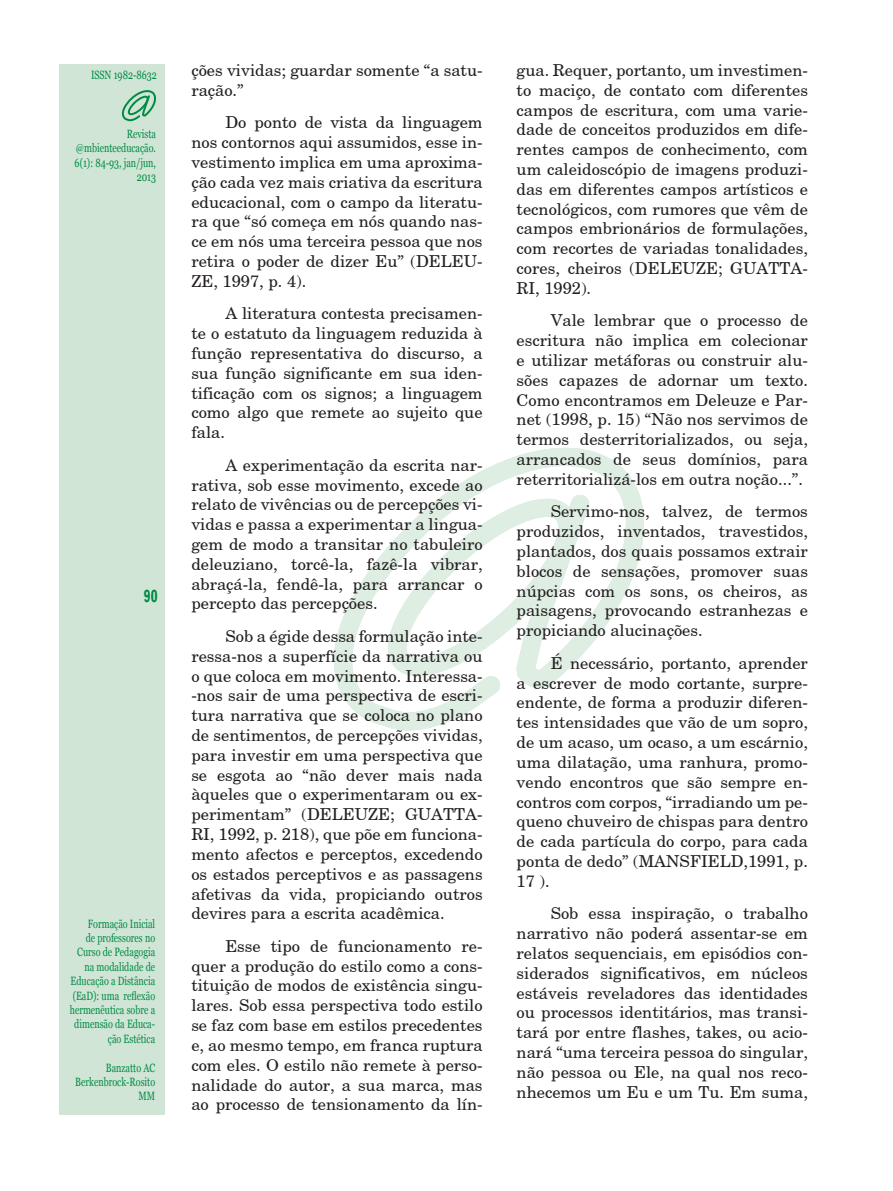
<style>
.page{position:relative;width:893px;height:1191px;background:#fff}
.page>*{position:absolute;margin:0;border:0;box-sizing:border-box;transform-origin:0 0}
.t1{font:600 condensed 18px "Franklin Gothic";color:#008b43;scale:.75 1}
.texto_miolo_01{font:16.5px/19.8px "New Century Schoolbook";color:#231f20;text-align:justify}
.t2{font:12px/14.4px "Georgia";color:#008b43;text-align:right;scale:.75 1}
</style>
<div class="page">
<div style="left:60px;top:64px;width:105px;height:1050px;background:#d1e5d7"></div>
<svg style="left:334px;top:447px;width:310px;height:284px"></svg>
<svg style="left:121px;top:90px;width:35px;height:32px"></svg>
<p class="t2" style="left:91px;top:68px;width:89px">ISSN 1982-8632</p>
<p class="t2" style="left:75px;top:127px;width:110px">Revista @mbienteeducação.<br>6(1): 84-93, jan/jun,<br>2013</p>
<p class="t1" style="left:144px;top:583px;width:20px">90</p>
<p class="t2" style="left:70px;top:916px;width:115px">Formação Inicial<br>de professores no<br>Curso de Pedagogia na modalidade de<br>Educação a Distância (EaD): uma reflexão hermenêutica sobre a dimensão da Educa&shy;ção Estética</p>
<p class="t2" style="left:75px;top:1060px;width:108px">Banzatto AC<br>Berkenbrock-Rosito<br>MM</p>
<p class="texto_miolo_01" style="left:191px;top:60px;width:293px">ções vividas; guardar somente “a satu&shy;ração.”</p>
<p class="texto_miolo_01" style="left:191px;top:112px;width:293px;text-indent:34px">Do ponto de vista da linguagem nos contornos aqui assumidos, esse in&shy;vestimento implica em uma aproxima&shy;ção cada vez mais criativa da escritura educacional, com o campo da literatu&shy;ra que “só começa em nós quando nas&shy;ce em nós uma terceira pessoa que nos retira o poder de dizer Eu” (DELEU-ZE, 1997, p. 4).</p>
<p class="texto_miolo_01" style="left:191px;top:303px;width:293px;text-indent:34px">A literatura contesta precisamen&shy;te o estatuto da linguagem reduzida à função representativa do discurso, a sua função significante em sua iden&shy;tificação com os signos; a linguagem como algo que remete ao sujeito que fala.</p>
<p class="texto_miolo_01" style="left:191px;top:454px;width:293px;text-indent:34px">A experimentação da escrita nar&shy;rativa, sob esse movimento, excede ao relato de vivências ou de percepções vi&shy;vidas e passa a experimentar a lingua&shy;gem de modo a transitar no tabuleiro deleuziano, torcê-la, fazê-la vibrar, abraçá-la, fendê-la, para arrancar o percepto das percepções.</p>
<p class="texto_miolo_01" style="left:191px;top:626px;width:293px;text-indent:34px">Sob a égide dessa formulação inte&shy;ressa-nos a superfície da narrativa ou o que coloca em movimento. Interessa--nos sair de uma perspectiva de escri&shy;tura narrativa que se coloca no plano de sentimentos, de percepções vividas, para investir em uma perspectiva que se esgota ao “não dever mais nada àqueles que o experimentaram ou ex&shy;perimentam” (DELEUZE; GUATTA-RI, 1992, p. 218), que põe em funciona&shy;mento afectos e perceptos, excedendo os estados perceptivos e as passagens afetivas da vida, propiciando outros devires para a escrita acadêmica.</p>
<p class="texto_miolo_01" style="left:191px;top:935px;width:293px;text-indent:34px">Esse tipo de funcionamento re&shy;quer a produção do estilo como a cons&shy;tituição de modos de existência singu&shy;lares. Sob essa perspectiva todo estilo se faz com base em estilos precedentes e, ao mesmo tempo, em franca ruptura com eles. O estilo não remete à perso&shy;nalidade do autor, a sua marca, mas ao processo de tensionamento da lín-</p>
<p class="texto_miolo_01" style="left:517px;top:60px;width:293px">gua. Requer, portanto, um investimen&shy;to maciço, de contato com diferentes campos de escritura, com uma varie&shy;dade de conceitos produzidos em dife&shy;rentes campos de conhecimento, com um caleidoscópio de imagens produzi&shy;das em diferentes campos artísticos e tecnológicos, com rumores que vêm de campos embrionários de formulações, com recortes de variadas tonalidades, cores, cheiros (DELEUZE; GUATTA-RI, 1992).</p>
<p class="texto_miolo_01" style="left:517px;top:310px;width:293px;text-indent:34px">Vale lembrar que o processo de escritura não implica em colecionar e utilizar metáforas ou construir alu&shy;sões capazes de adornar um texto.<br>Como encontramos em Deleuze e Par&shy;net (1998, p. 15) “Não nos servimos de termos desterritorializados, ou seja, arrancados de seus domínios, para reterritorializá-los em outra noção...”.</p>
<p class="texto_miolo_01" style="left:517px;top:501px;width:293px;text-indent:34px">Servimo-nos, talvez, de termos produzidos, inventados, travestidos, plantados, dos quais possamos extrair blocos de sensações, promover suas núpcias com os sons, os cheiros, as paisagens, provocando estranhezas e propiciando alucinações.</p>
<p class="texto_miolo_01" style="left:517px;top:652px;width:293px;text-indent:34px">É necessário, portanto, aprender a escrever de modo cortante, surpre&shy;endente, de forma a produzir diferen&shy;tes intensidades que vão de um sopro, de um acaso, um ocaso, a um escárnio, uma dilatação, uma ranhura, promo&shy;vendo encontros que são sempre en&shy;contros com corpos, “irradiando um pe&shy;queno chuveiro de chispas para dentro de cada partícula do corpo, para cada ponta de dedo” (MANSFIELD,1991, p.<br>17 ).</p>
<p class="texto_miolo_01" style="left:517px;top:903px;width:293px;text-indent:34px">Sob essa inspiração, o trabalho narrativo não poderá assentar-se em relatos sequenciais, em episódios con&shy;siderados significativos, em núcleos estáveis reveladores das identidades ou processos identitários, mas transi&shy;tará por entre flashes, takes, ou acio&shy;nará “uma terceira pessoa do singular, não pessoa ou Ele, na qual nos reco&shy;nhecemos um Eu e um Tu. Em suma,</p>
</div>
